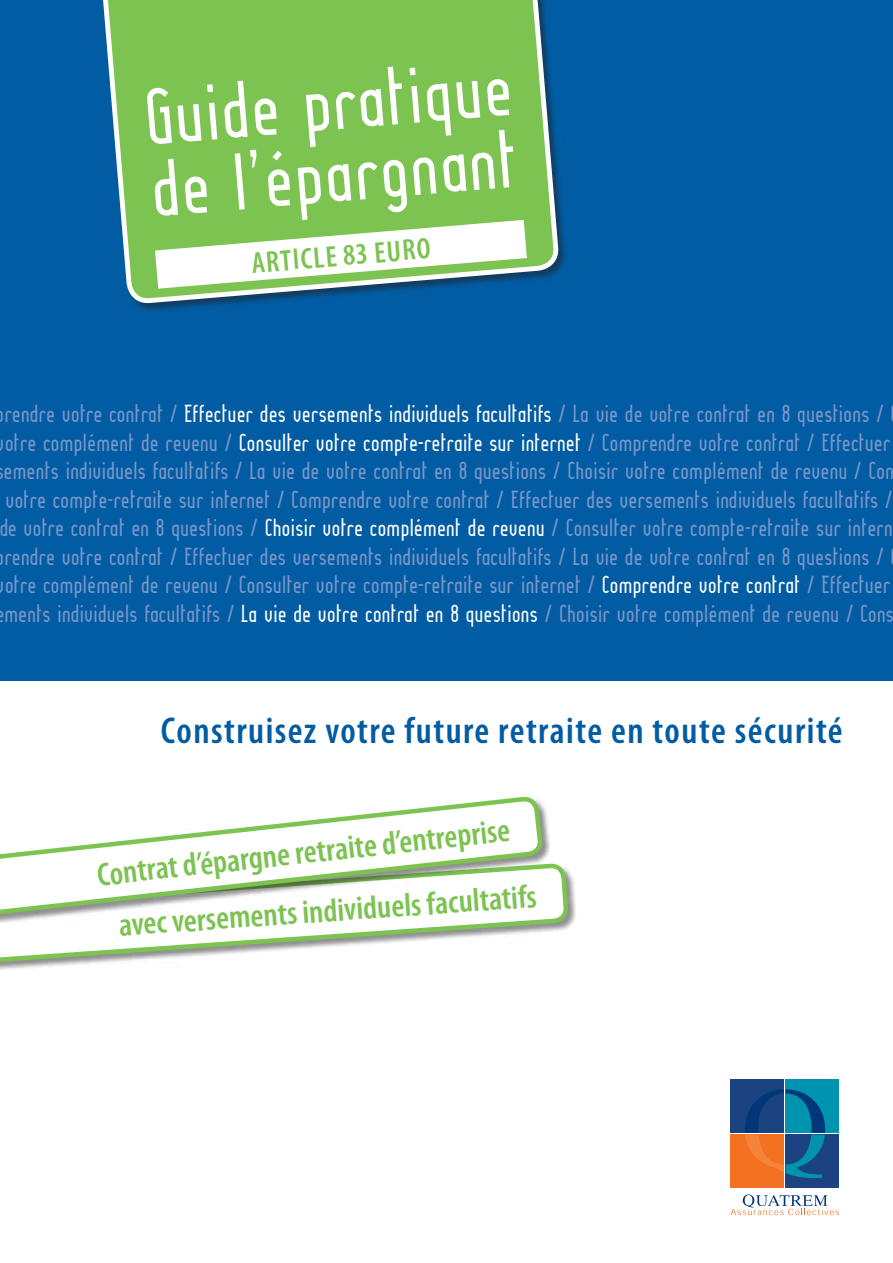
<style>
.page{position:relative;width:893px;height:1263px;background:#fff}
.page>*{position:absolute;margin:0;border:0;box-sizing:border-box;transform-origin:0 0}
.t1{font:78px/72px "Lady Ice Revisited";color:#fff}
.t2{font:600 condensed 37.5px "Myriad Pro";letter-spacing:.04em;color:#015ca3}
.t3{font:600 condensed 33px "Myriad Pro";color:#7cc352}
.t4{font:600 condensed 30px "Myriad Pro";color:#7cc352}
.t5{font:24px/28.5px "Lady Ice Revisited";letter-spacing:.02em;color:#7997c9;text-align:center}
.s1{color:#fff}
</style>
<div class="page">
<div style="left:0;top:0;width:893px;height:680px;background:#015ca3"></div>
<div style="left:731px;top:1135px;width:53px;height:53px;background:#f37121"></div>
<div style="left:786px;top:1135px;width:53px;height:53px;background:#1b4381"></div>
<div style="left:786px;top:1080px;width:53px;height:53px;background:#0093b0"></div>
<div style="left:731px;top:1080px;width:53px;height:53px;background:#1b4381"></div>
<svg style="left:745px;top:1089px;width:80px;height:89px"></svg>
<svg style="left:731px;top:1194px;width:108px;height:21px"></svg>
<div style="left:92px;top:0;width:475px;height:312px;background:#231f20;opacity:.5"></div>
<svg style="left:93px;top:0;width:464px;height:312px;background:#6cb361"></svg>
<svg style="left:155px;top:220px;width:372px;height:69px;background:#c1debb"></svg>
<div style="left:0;top:796px;width:551px;height:130px;background:#231f20;opacity:.5"></div>
<svg style="left:0;top:798px;width:541px;height:172px"></svg>
<h1 class="t1" style="left:142px;top:81px;width:369px;rotate:-5deg">Guide pratique de l’épargnant</h1>
<p class="t4" style="left:250px;top:247px;width:181px;rotate:-5deg">Article 83 euro</p>
<p class="t5" style="left:-4px;top:399px;width:900px">prendre votre contrat / <span class="s1">Effectuer des versements individuels facultatifs</span> / La vie de votre contrat en 8 questions / votre complément de revenu / <span class="s1">Consulter votre compte-retraite sur internet</span> / Comprendre votre contrat / Effectuer ements individuels facultatifs / La vie de votre contrat en 8 questions / Choisir votre complément de revenu / Con votre compte-retraite sur internet / Comprendre votre contrat / Effectuer des versements individuels facultatifs / de votre contrat en 8 questions / <span class="s1">Choisir votre complément de revenu</span> / Consulter votre compte-retraite sur intern prendre votre contrat / Effectuer des versements individuels facultatifs / La vie de votre contrat en 8 questions / votre complément de revenu / Consulter votre compte-retraite sur internet / <span class="s1">Comprendre votre contrat</span> / Effectuer ments individuels facultatifs / <span class="s1">La vie de votre contrat en 8 questions</span> / Choisir votre complément de revenu / Cons</p>
<h2 class="t2" style="left:161px;top:710px;width:683px">Construisez votre future retraite en toute sécurité</h2>
<h3 class="t3" style="left:95px;top:856px;width:416px;rotate:-6deg">Contrat d’épargne retraite d’entreprise</h3>
<h3 class="t3" style="left:118px;top:907px;width:420px;rotate:-4deg">avec versements individuels facultatifs</h3>
</div>
